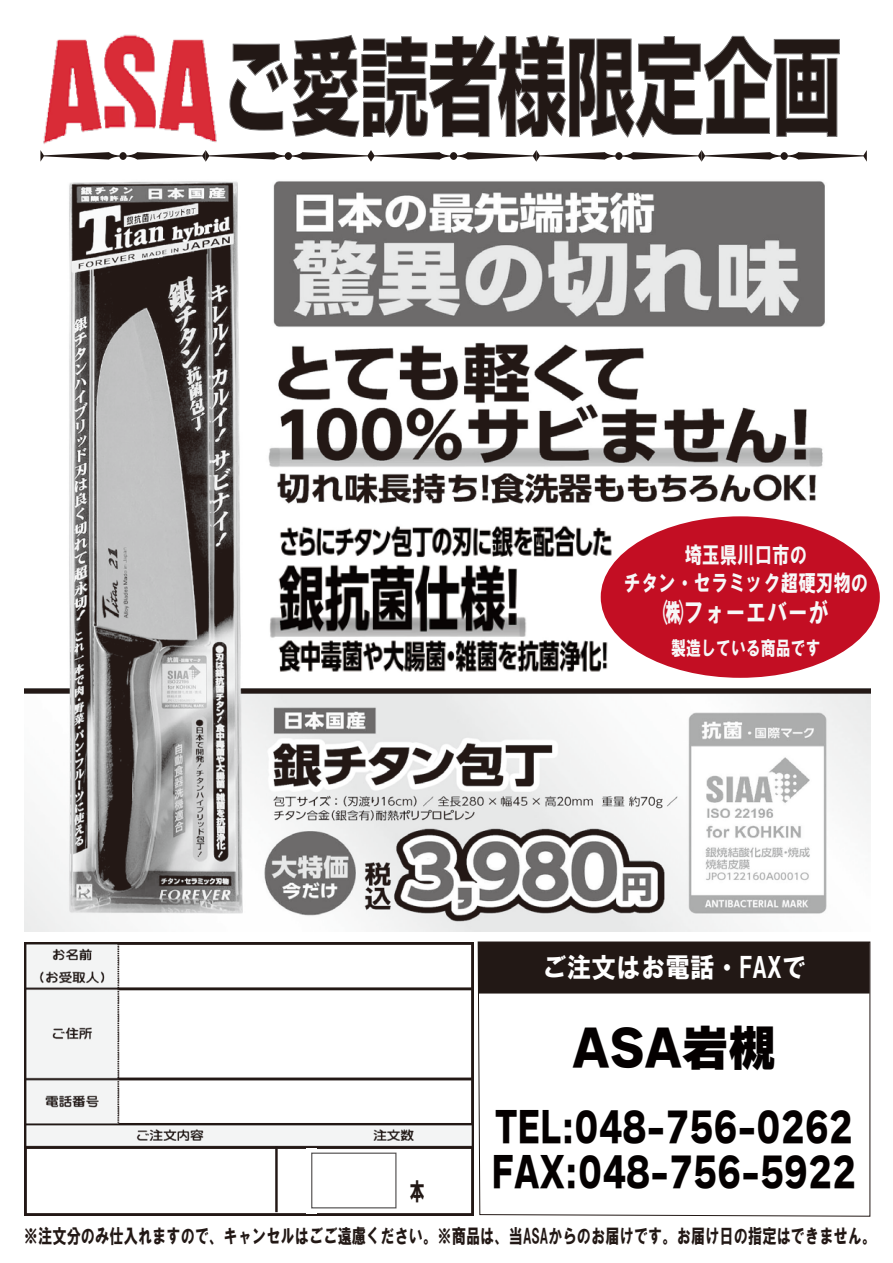
<style>
.page{position:relative;width:893px;height:1263px;background:#fff}
.page>*{position:absolute;margin:0;border:0;box-sizing:border-box;transform-origin:0 0}
.t1{font:700 105.45px "Shin Go Pro";color:#221815;scale:.65 1}
.t2{font:48.6px "Wanpaku Ruika 08";color:#040000;scale:.96 1}
.t3{font:40.5px/45px "Wanpaku Ruika 08";color:#040000;scale:.78 1}
.t4{font:27.3px "HGS Soei Kakugothic UB";color:#fff;scale:.91 1}
.t5{font:27.3px "HGS Soei Kakugothic UB";color:#f7f8f8;scale:.76 1}
.t6{font:22.8px/27.3px "HGS Soei Kakugothic UB";color:#f7f8f8;text-align:center;scale:.76 1}
.t7{font:19.8px "HGS Soei Kakugothic UB";color:#221815;scale:.72 1}
.t8{font:19.65px "HGS Soei Kakugothic UB";color:#f7f8f8;scale:.76 1}
</style>
<div class="page">
<svg style="left:230px;top:35px;width:610px;height:103px"></svg>
<svg style="left:40px;top:150px;width:827px;height:12px"></svg>
<img style="left:24px;top:181px;width:847px;height:750px">
<div style="left:253px;top:512px;width:607px;height:172px;background:#fff"></div>
<img style="left:270px;top:525px;width:356px;height:147px">
<div style="left:601px;top:516px;width:279px;height:162px;background:#c30e23;border-radius:50%"></div>
<img style="left:43px;top:34px;width:174px;height:110px">
<svg style="left:477px;top:941px;width:394px;height:276px"></svg>
<div style="left:478px;top:942px;width:391px;height:51px;background:#221815"></div>
<img style="left:24px;top:942px;width:449px;height:274px">
<div style="left:307px;top:1148px;width:10px;height:65px;background:#fff"></div>
<hr style="left:275px;top:1146px;width:3px;height:66px;background:#221815">
<div style="left:311px;top:1152px;width:85px;height:56px;border:1px solid #595757"></div>
<h1 class="t1" style="left:223px;top:3px;width:953px">ご愛読者様限定企画</h1>
<p class="t6" style="left:624px;top:541px;width:323px">埼玉県川口市の<br>チタン・セラミック超硬刃物の</p>
<h3 class="t5" style="left:663px;top:598px;width:220px">㈱フォーエバーが</h3>
<p class="t8" style="left:671px;top:638px;width:199px">製造している商品です</p>
<h3 class="t4" style="left:542px;top:954px;width:292px">ご注文はお電話・FAXで</h3>
<h2 class="t2" style="left:572px;top:1023px;width:213px">ASA岩槻</h2>
<h3 class="t3" style="left:491px;top:1104px;width:469px">TEL:048-756-0262<br>FAX:048-756-5922</h3>
<p class="t7" style="left:24px;top:1225px;width:1186px">※注文分のみ仕入れますので、キャンセルはごご遠慮ください。※商品は、当ASAからのお届けです。お届け日の指定はできません。</p>
</div>
